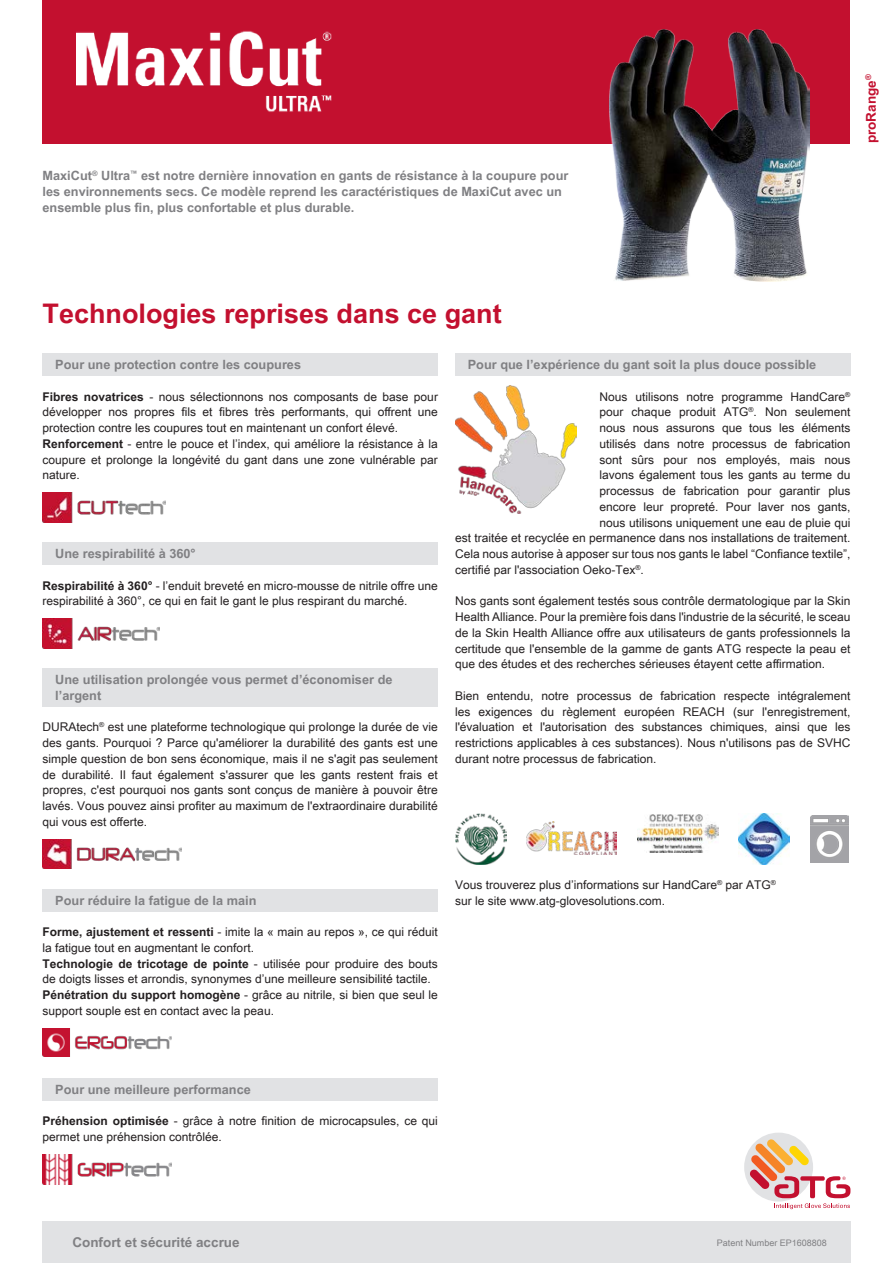
<style>
.page{position:relative;width:893px;height:1263px;background:#fff}
.page>*{position:absolute;margin:0;border:0;box-sizing:border-box;transform-origin:0 0}
.t1{font:700 27px "Arial Unicode MS";color:#c3102f}
.t2{font:700 13.5px "Arial Unicode MS";color:#808083}
.t3{font:700 13.5px "Arial Unicode MS";color:#c3102f}
.technology_platform{font:700 12.75px/15.8px "Arial Unicode MS";color:#808083}
.technology_platform-2{font:12px/15.8px "Arial Unicode MS";color:#231f20}
.t4{font:9px "Arial Unicode MS";color:#808083}
.s1{font-weight:700}
</style>
<div class="page">
<div style="left:42px;top:1221px;width:808px;height:42px;background:#e1e2e4"></div>
<div style="left:43px;top:0;width:807px;height:143px;background:#c3102f"></div>
<div style="left:744px;top:1132px;width:69px;height:69px;background:#e1e2e4;border-radius:50%"></div>
<svg style="left:749px;top:1139px;width:101px;height:70px"></svg>
<img style="left:77px;top:30px;width:255px;height:82px">
<div style="left:455px;top:353px;width:395px;height:23px;background:#e1e2e4"></div>
<div style="left:43px;top:353px;width:395px;height:23px;background:#e1e2e4"></div>
<div style="left:43px;top:542px;width:395px;height:23px;background:#e1e2e4"></div>
<div style="left:43px;top:668px;width:395px;height:39px;background:#e1e2e4"></div>
<div style="left:43px;top:889px;width:395px;height:22px;background:#e1e2e4"></div>
<div style="left:43px;top:1078px;width:395px;height:22px;background:#e1e2e4"></div>
<img style="left:43px;top:493px;width:123px;height:29px">
<img style="left:43px;top:619px;width:116px;height:29px">
<img style="left:43px;top:839px;width:138px;height:29px">
<img style="left:43px;top:1029px;width:128px;height:27px">
<img style="left:43px;top:1155px;width:128px;height:30px">
<img style="left:609px;top:29px;width:200px;height:253px">
<img style="left:455px;top:386px;width:122px;height:127px">
<img style="left:455px;top:813px;width:51px;height:51px">
<img style="left:526px;top:821px;width:91px;height:33px">
<img style="left:637px;top:814px;width:81px;height:39px">
<img style="left:810px;top:815px;width:39px;height:47px">
<img style="left:739px;top:813px;width:51px;height:51px">
<p class="technology_platform" style="left:43px;top:168px;width:527px">MaxiCut<sup>®</sup> Ultra<sup>™</sup> est notre dernière innovation en gants de résistance à la coupure pour les environnements secs. Ce modèle reprend les caractéristiques de MaxiCut avec un ensemble plus fin, plus confortable et plus durable.</p>
<p class="t3" style="left:861px;top:143px;width:70px;rotate:-90deg">proRange<sup>®</sup></p>
<p class="t1" style="left:43px;top:293px;width:461px">Technologies reprises dans ce gant</p>
<p class="technology_platform" style="left:55px;top:357px;width:247px">Pour une protection contre les coupures</p>
<p class="technology_platform-2" style="left:43px;top:388px;width:397px;text-align:justify"><span class="s1">Fibres novatrices</span> - nous sélectionnons nos composants de base pour développer nos propres fils et fibres très performants, qui offrent une protection contre les coupures tout en maintenant un confort élevé.</p>
<p class="technology_platform-2" style="left:43px;top:435px;width:397px;text-align:justify"><span class="s1">Renforcement</span> - entre le pouce et l’index, qui améliore la résistance à la coupure et prolonge la longévité du gant dans une zone vulnérable par nature.</p>
<p class="technology_platform" style="left:55px;top:546px;width:142px">Une respirabilité à 360°</p>
<p class="technology_platform-2" style="left:43px;top:577px;width:397px"><span class="s1">Respirabilité à 360°</span> - l’enduit breveté en micro-mousse de nitrile offre une respirabilité à 360°, ce qui en fait le gant le plus respirant du marché.</p>
<p class="technology_platform" style="left:55px;top:672px;width:339px">Une utilisation prolongée vous permet d’économiser de l’argent</p>
<p class="technology_platform-2" style="left:43px;top:719px;width:397px;text-align:justify">DURAtech<sup>®</sup> est une plateforme technologique qui prolonge la durée de vie des gants. Pourquoi ? Parce qu'améliorer la durabilité des gants est une simple question de bon sens économique, mais il ne s'agit pas seulement de durabilité. Il faut également s'assurer que les gants restent frais et propres, c'est pourquoi nos gants sont conçus de manière à pouvoir être lavés. Vous pouvez ainsi profiter au maximum de l'extraordinaire durabilité qui vous est offerte.</p>
<p class="technology_platform" style="left:468px;top:357px;width:350px">Pour que l’expérience du gant soit la plus douce possible</p>
<p class="technology_platform-2" style="left:600px;top:388px;width:252px">Nous utilisons notre programme HandCare<sup>®</sup></p>
<p class="technology_platform-2" style="left:600px;top:404px;width:252px">pour chaque produit ATG<sup>®</sup>. Non seulement</p>
<p class="technology_platform-2" style="left:600px;top:420px;width:252px">nous nous assurons que tous les éléments</p>
<p class="technology_platform-2" style="left:600px;top:435px;width:252px">utilisés dans notre processus de fabrication</p>
<p class="technology_platform-2" style="left:600px;top:451px;width:252px">sont sûrs pour nos employés, mais nous</p>
<p class="technology_platform-2" style="left:600px;top:467px;width:252px">lavons également tous les gants au terme du</p>
<p class="technology_platform-2" style="left:600px;top:483px;width:252px">processus de fabrication pour garantir plus</p>
<p class="technology_platform-2" style="left:600px;top:498px;width:252px">encore leur propreté. Pour laver nos gants,</p>
<p class="technology_platform-2" style="left:600px;top:514px;width:252px">nous utilisons uniquement une eau de pluie qui</p>
<p class="technology_platform-2" style="left:455px;top:530px;width:397px">est traitée et recyclée en permanence dans nos installations de traitement.</p>
<p class="technology_platform-2" style="left:455px;top:546px;width:397px">Cela nous autorise à apposer sur tous nos gants le label “Confiance textile”,</p>
<p class="technology_platform-2" style="left:455px;top:561px;width:190px">certifié par l'association Oeko-Tex<sup>®</sup>.</p>
<p class="technology_platform-2" style="left:455px;top:593px;width:397px;text-align:justify">Nos gants sont également testés sous contrôle dermatologique par la Skin Health Alliance. Pour la première fois dans l'industrie de la sécurité, le sceau de la Skin Health Alliance offre aux utilisateurs de gants professionnels la certitude que l'ensemble de la gamme de gants ATG respecte la peau et que des études et des recherches sérieuses étayent cette affirmation.</p>
<p class="technology_platform-2" style="left:455px;top:687px;width:397px;text-align:justify">Bien entendu, notre processus de fabrication respecte intégralement les exigences du règlement européen REACH (sur l'enregistrement, l'évaluation et l'autorisation des substances chimiques, ainsi que les restrictions applicables à ces substances). Nous n'utilisons pas de SVHC durant notre processus de fabrication.</p>
<p class="technology_platform" style="left:55px;top:893px;width:203px">Pour réduire la fatigue de la main</p>
<p class="technology_platform-2" style="left:43px;top:924px;width:397px"><span class="s1">Forme, ajustement et ressenti</span> - imite la « main au repos », ce qui réduit la fatigue tout en augmentant le confort.</p>
<p class="technology_platform-2" style="left:43px;top:955px;width:397px"><span class="s1">Technologie de tricotage de pointe</span> - utilisée pour produire des bouts de doigts lisses et arrondis, synonymes d’une meilleure sensibilité tactile.</p>
<p class="technology_platform-2" style="left:43px;top:987px;width:397px"><span class="s1">Pénétration du support homogène</span> - grâce au nitrile, si bien que seul le support souple est en contact avec la peau.</p>
<p class="technology_platform-2" style="left:455px;top:876px;width:323px">Vous trouverez plus d’informations sur HandCare<sup>®</sup> par ATG<sup>® </sup>sur le site www.atg-glovesolutions.com.</p>
<p class="technology_platform" style="left:55px;top:1082px;width:197px">Pour une meilleure performance</p>
<p class="technology_platform-2" style="left:43px;top:1113px;width:397px"><span class="s1">Préhension optimisée</span> - grâce à notre finition de microcapsules, ce qui permet une préhension contrôlée.</p>
<p class="t2" style="left:72px;top:1232px;width:169px">Confort et sécurité accrue</p>
<p class="t4" style="left:717px;top:1236px;width:112px">Patent Number EP1608808</p>
</div>
